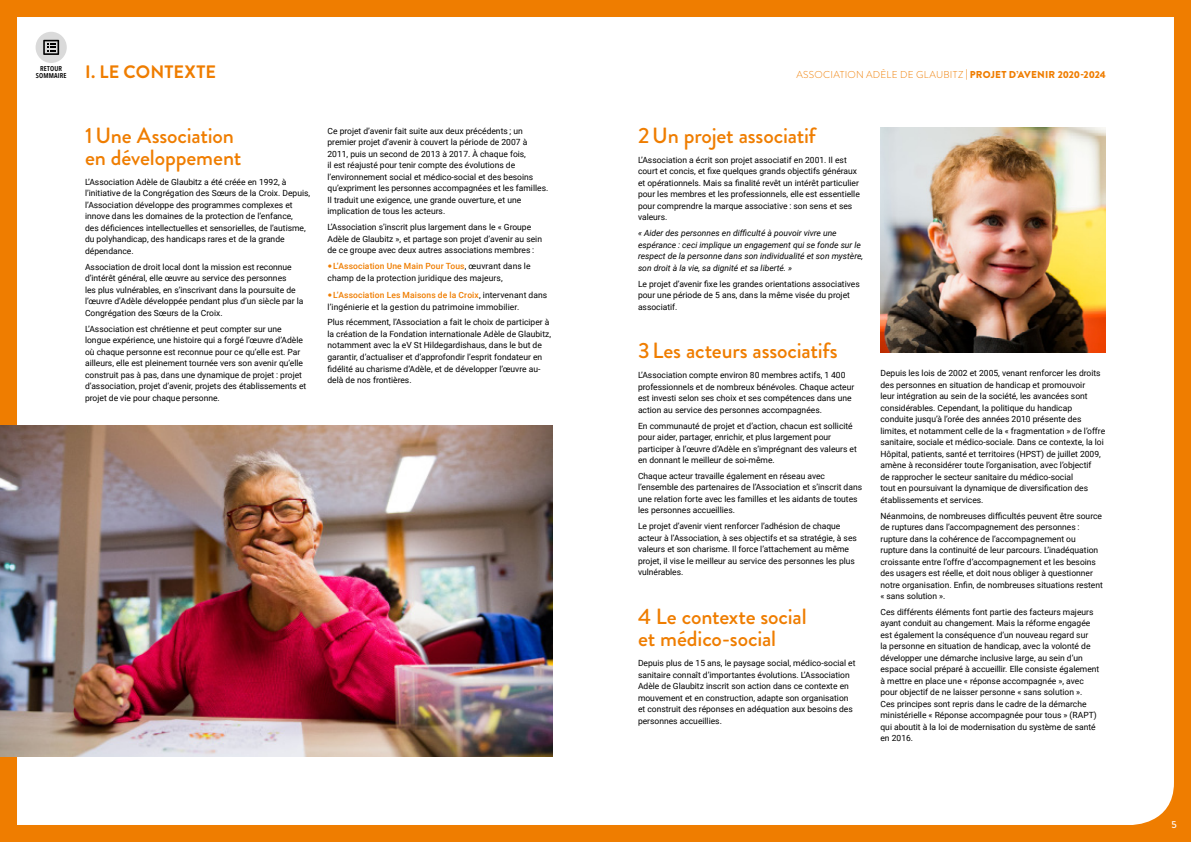
<style>
.page{position:relative;width:1191px;height:842px;background:#ef7d00}
.page>*{position:absolute;margin:0;border:0;box-sizing:border-box;transform-origin:0 0}
.t1{font:500 22px/22px "Brandon Grotesque";letter-spacing:-.01em;color:#ef7d00}
.t2{font:700 18px "Brandon Grotesque";letter-spacing:.005em;color:#ef7d00}
.t3{font:300 10px "Brandon Grotesque";letter-spacing:.025em;color:#ef7d00}
.t4{font:500 10px "Brandon Grotesque";color:#fff}
.t5{font:8.5px/11.5px "Roboto";color:#000}
.t6{font:italic 8.5px/11.5px "Roboto";color:#000}
.t7{font:600 7px/7px "Avenir Next Condensed";letter-spacing:.02em;color:#000;text-align:center}
.s1{font-weight:500}
.s2{font-weight:900}
.s3{font-family:"Lato";color:#ef7d00}
.s4{font-weight:500;color:#ef7d00}
</style>
<div class="page">
<div style="left:17px;top:17px;width:1157px;height:808px;background:#fff"></div>
<img style="left:0;top:426px;width:552px;height:331px">
<img style="left:880px;top:128px;width:226px;height:225px">
<div style="left:36px;top:32px;width:31px;height:31px;background:#dadada;border-radius:50%"></div>
<svg style="left:43px;top:40px;width:16px;height:15px"></svg>
<p class="t7" style="left:36px;top:65px;width:32px">RETOUR<br>SOMMAIRE</p>
<h2 class="t2" style="left:85px;top:59px;width:132px">I. LE CONTEXTE</h2>
<p class="t3" style="left:796px;top:68px;width:311px">ASSOCIATION ADÈLE DE GLAUBITZ <span class="s1">|</span> <span class="s2">PROJET D’AVENIR 2020-2024</span></p>
<h1 class="t1" style="left:85px;top:125px;width:158px">1Une Association en développement</h1>
<p class="t5" style="left:85px;top:176px;width:226px">L’Association Adèle de Glaubitz a été créée en 1992, à l’initiative de la Congrégation des Sœurs de la Croix. Depuis, l’Association développe des programmes complexes et innove dans les domaines de la protection de l’enfance,<br>des déficiences intellectuelles et sensorielles, de l’autisme, du polyhandicap, des handicaps rares et de la grande dépendance.</p>
<p class="t5" style="left:85px;top:261px;width:220px">Association de droit local dont la mission est reconnue d’intérêt général, elle œuvre au service des personnes<br>les plus vulnérables, en s’inscrivant dans la poursuite de l’œuvre d’Adèle développée pendant plus d’un siècle par la Congrégation des Sœurs de la Croix.</p>
<p class="t5" style="left:85px;top:322px;width:223px">L’Association est chrétienne et peut compter sur une longue expérience, une histoire qui a forgé l’œuvre d’Adèle où chaque personne est reconnue pour ce qu’elle est. Par ailleurs, elle est pleinement tournée vers son avenir qu’elle construit pas à pas, dans une dynamique de projet : projet d’association, projet d’avenir, projets des établissements et projet de vie pour chaque personne.</p>
<p class="t5" style="left:327px;top:125px;width:222px">Ce projet d’avenir fait suite aux deux précédents ; un premier projet d’avenir à couvert la période de 2007 à 2011, puis un second de 2013 à 2017. À chaque fois,<br>il est réajusté pour tenir compte des évolutions de l’environnement social et médico-social et des besoins qu’expriment les personnes accompagnées et les familles.<br>Il traduit une exigence, une grande ouverture, et une implication de tous les acteurs.</p>
<p class="t5" style="left:327px;top:221px;width:216px">L’Association s’inscrit plus largement dans le « Groupe<br>Adèle de Glaubitz », et partage son projet d’avenir au sein de ce groupe avec deux autres associations membres :</p>
<p class="t5" style="left:327px;top:260px;width:205px;line-height:12px"><span class="s3">ҋ</span><span class="s4">L’Association Une Main Pour Tous</span>, œuvrant dans le champ de la protection juridique des majeurs,</p>
<p class="t5" style="left:327px;top:288px;width:221px;line-height:12px"><span class="s3">ҋ</span><span class="s4">L’Association Les Maisons de la Croix</span>, intervenant dans l’ingénierie et la gestion du patrimoine immobilier.</p>
<p class="t5" style="left:327px;top:316px;width:225px">Plus récemment, l’Association a fait le choix de participer à la création de la Fondation internationale Adèle de Glaubitz, notamment avec la eV St Hildegardishaus, dans le but de garantir, d’actualiser et d’approfondir l’esprit fondateur en fidélité au charisme d’Adèle, et de développer l’œuvre au&shy;delà de nos frontières.</p>
<h1 class="t1" style="left:638px;top:125px;width:179px">2Un projet associatif</h1>
<p class="t5" style="left:638px;top:154px;width:223px">L’Association a écrit son projet associatif en 2001. Il est court et concis, et fixe quelques grands objectifs généraux et opérationnels. Mais sa finalité revêt un intérêt particulier pour les membres et les professionnels, elle est essentielle pour comprendre la marque associative : son sens et ses valeurs.</p>
<p class="t6" style="left:638px;top:227px;width:227px">« Aider des personnes en difficulté à pouvoir vivre une espérance : ceci implique un engagement qui se fonde sur le respect de la personne dans son individualité et son mystère, son droit à la vie, sa dignité et sa liberté. »</p>
<p class="t5" style="left:638px;top:277px;width:223px">Le projet d’avenir fixe les grandes orientations associatives pour une période de 5 ans, dans la même visée du projet associatif.</p>
<h1 class="t1" style="left:638px;top:340px;width:201px">3Les acteurs associatifs</h1>
<p class="t5" style="left:638px;top:369px;width:218px">L’Association compte environ 80 membres actifs, 1 400 professionnels et de nombreux bénévoles. Chaque acteur est investi selon ses choix et ses compétences dans une action au service des personnes accompagnées.</p>
<p class="t5" style="left:638px;top:420px;width:220px">En communauté de projet et d’action, chacun est sollicité pour aider, partager, enrichir, et plus largement pour participer à l’œuvre d’Adèle en s’imprégnant des valeurs et en donnant le meilleur de soi-même.</p>
<p class="t5" style="left:638px;top:470px;width:226px">Chaque acteur travaille également en réseau avec l’ensemble des partenaires de l’Association et s’inscrit dans une relation forte avec les familles et les aidants de toutes les personnes accueillies.</p>
<p class="t5" style="left:638px;top:520px;width:220px">Le projet d’avenir vient renforcer l’adhésion de chaque acteur à l’Association, à ses objectifs et sa stratégie, à ses valeurs et son charisme. Il force l’attachement au même projet, il vise le meilleur au service des personnes les plus vulnérables.</p>
<h1 class="t1" style="left:638px;top:606px;width:170px">4 Le contexte social et médico-social</h1>
<p class="t5" style="left:638px;top:657px;width:219px">Depuis plus de 15 ans, le paysage social, médico-social et sanitaire connaît d’importantes évolutions. L’Association Adèle de Glaubitz inscrit son action dans ce contexte en mouvement et en construction, adapte son organisation et construit des réponses en adéquation aux besoins des personnes accueillies.</p>
<p class="t5" style="left:880px;top:367px;width:226px">Depuis les lois de 2002 et 2005, venant renforcer les droits des personnes en situation de handicap et promouvoir<br>leur intégration au sein de la société, les avancées sont considérables. Cependant, la politique du handicap conduite jusqu’à l’orée des années 2010 présente des limites, et notamment celle de la « fragmentation » de l’offre sanitaire, sociale et médico-sociale. Dans ce contexte, la loi Hôpital, patients, santé et territoires (HPST) de juillet 2009, amène à reconsidérer toute l’organisation, avec l’objectif<br>de rapprocher le secteur sanitaire du médico-social<br>tout en poursuivant la dynamique de diversification des établissements et services.</p>
<p class="t5" style="left:880px;top:509px;width:224px">Néanmoins, de nombreuses difficultés peuvent être source de ruptures dans l’accompagnement des personnes : rupture dans la cohérence de l’accompagnement ou rupture dans la continuité de leur parcours. L’inadéquation croissante entre l’offre d’accompagnement et les besoins des usagers est réelle, et doit nous obliger à questionner notre organisation. Enfin, de nombreuses situations restent « sans solution ».</p>
<p class="t5" style="left:880px;top:606px;width:220px">Ces différents éléments font partie des facteurs majeurs ayant conduit au changement. Mais la réforme engagée est également la conséquence d’un nouveau regard sur<br>la personne en situation de handicap, avec la volonté de développer une démarche inclusive large, au sein d’un espace social préparé à accueillir. Elle consiste également à mettre en place une « réponse accompagnée », avec pour objectif de ne laisser personne « sans solution ».<br>Ces principes sont repris dans le cadre de la démarche ministérielle « Réponse accompagnée pour tous » (RAPT) qui aboutit à la loi de modernisation du système de santé en 2016.</p>
<p class="t4" style="left:1171px;top:817px;width:7px">5</p>
</div>
